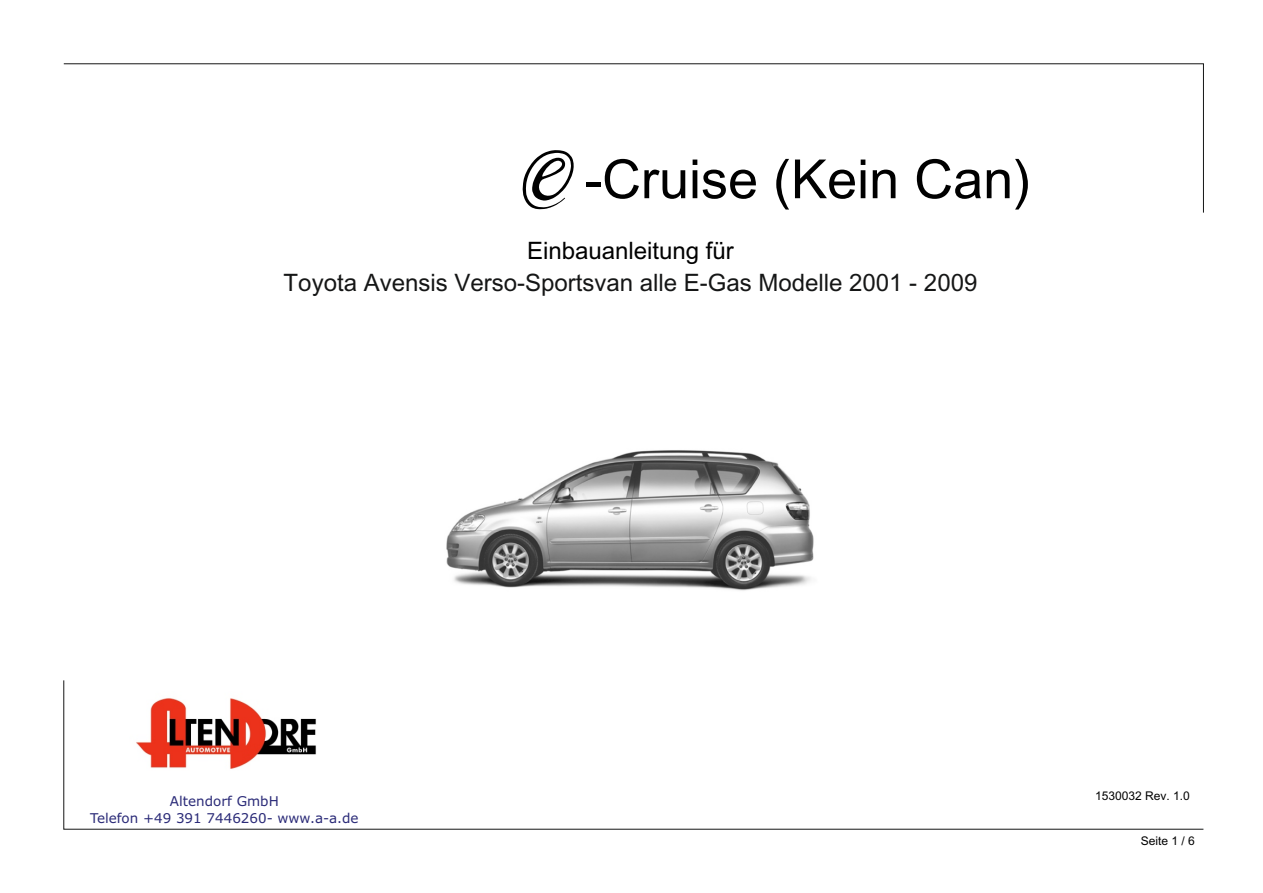
<style>
.page{position:relative;width:1263px;height:893px;background:#fff}
.page>*{position:absolute;margin:0;border:0;box-sizing:border-box;transform-origin:0 0}
.t1{font:54px "Arial Unicode MS";color:#000}
.t2{font:24px "Arial Unicode MS";color:#151616}
.t3{font:24px "Arial Unicode MS";color:#000}
.t4{font:13.5px/16.4px "Verdana";color:#2b2b78;text-align:center}
.t5{font:12px "Arial Unicode MS";color:#000}
</style>
<div class="page">
<img style="left:446px;top:450px;width:368px;height:141px">
<svg style="left:63px;top:63px;width:1141px;height:150px"></svg>
<svg style="left:63px;top:680px;width:1141px;height:149px"></svg>
<h1 class="t1" style="left:584px;top:159px;width:449px">-Cruise (Kein Can)</h1>
<p class="t3" style="left:527px;top:241px;width:208px">Einbauanleitung für</p>
<p class="t2" style="left:284px;top:273px;width:695px">Toyota Avensis Verso-Sportsvan alle E-Gas Modelle 2001 - 2009</p>
<p class="t4" style="left:90px;top:794px;width:270px">Altendorf GmbH<br>Telefon +49 391 7446260- www.a-a.de</p>
<p class="t5" style="left:1095px;top:791px;width:96px">1530032 Rev. 1.0</p>
<p class="t5" style="left:1141px;top:837px;width:56px">Seite 1 / 6</p>
</div>
